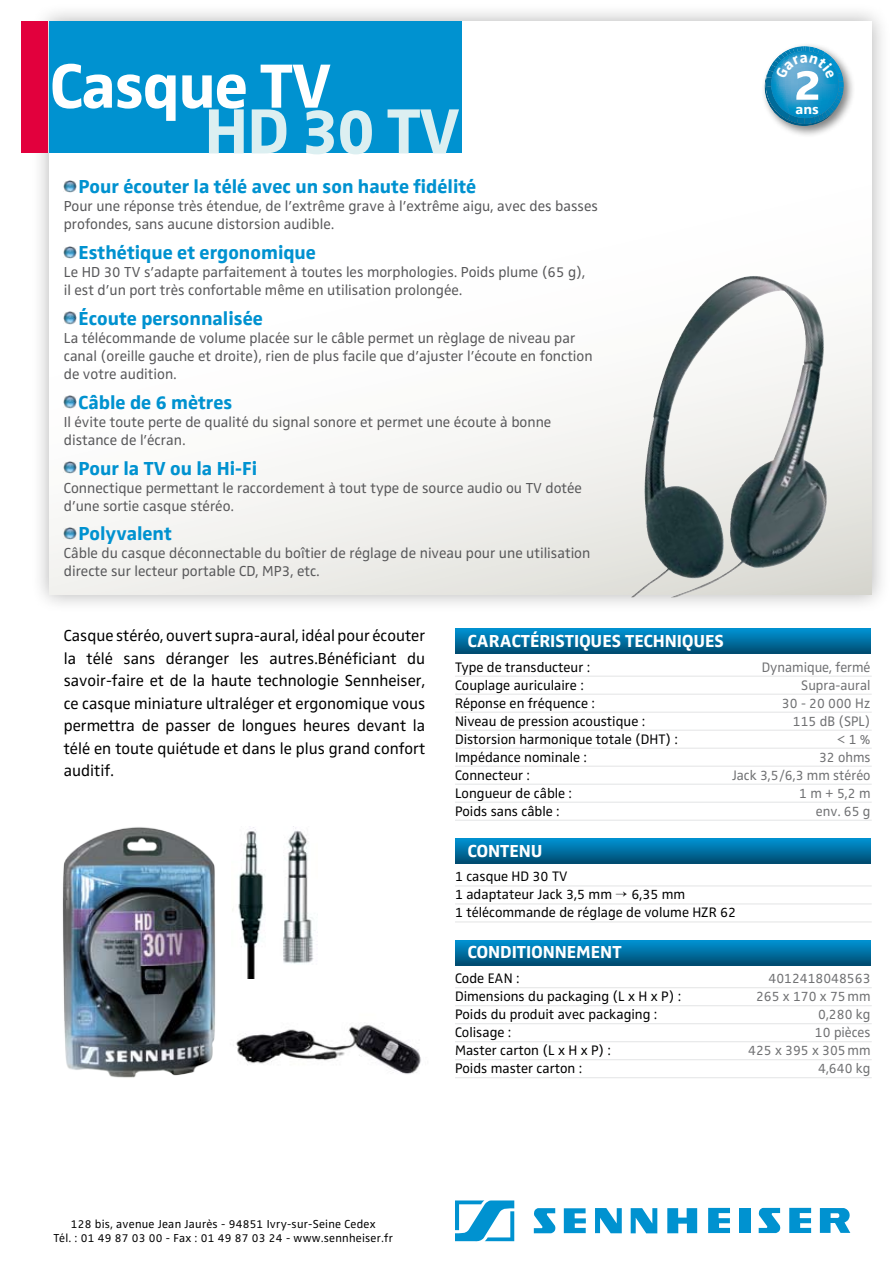
<style>
.page{position:relative;width:893px;height:1263px;background:#fff}
.page>*{position:absolute;margin:0;border:0;box-sizing:border-box;transform-origin:0 0}
.t1{font:700 66px "Sennheiser";color:#dceff1}
.t2{font:700 64.5px "Sennheiser";color:#fff}
.t3{font:700 43.95px "Sennheiser";color:#fff;scale:1.17 1}
.t4{font:700 19.5px "Sennheiser";color:#0092d0}
.t5{font:700 18px "Sennheiser";color:#fff}
.t6{font:16.5px/22.5px "Sennheiser";color:#000;text-align:justify}
.t7{font:15px/18px "Sennheiser";color:#58585a}
.t8{font:14.25px/18px "Sennheiser";color:#000}
.t9{font:14.25px "Sennheiser";color:#707173}
.t10{font:700 13.95px "Sennheiser";color:#fff;scale:1.07 1}
.t11{font:12px/13.5px "Sennheiser";letter-spacing:.02em;color:#000;text-align:center}
</style>
<div class="page">
<div style="left:30px;top:2px;width:860px;height:610px;background:#000;opacity:.3"></div>
<svg style="left:50px;top:21px;width:822px;height:573px"></svg>
<div style="left:50px;top:21px;width:412px;height:132px;background:#0092d0"></div>
<div style="left:21px;top:21px;width:27px;height:132px;background:#e2003d"></div>
<img style="left:62px;top:827px;width:154px;height:251px">
<img style="left:232px;top:827px;width:83px;height:152px">
<img style="left:236px;top:1025px;width:185px;height:49px">
<div style="left:760px;top:42px;width:95px;height:96px;background:#000;opacity:.5"></div>
<svg style="left:455px;top:1200px;width:59px;height:41px"></svg>
<svg style="left:534px;top:1208px;width:22px;height:25px"></svg>
<svg style="left:564px;top:1208px;width:22px;height:25px"></svg>
<svg style="left:595px;top:1208px;width:27px;height:25px"></svg>
<svg style="left:631px;top:1208px;width:26px;height:25px"></svg>
<svg style="left:667px;top:1208px;width:30px;height:25px"></svg>
<svg style="left:708px;top:1208px;width:22px;height:25px"></svg>
<div style="left:739px;top:1208px;width:11px;height:25px;background:#0092d0"></div>
<svg style="left:820px;top:1208px;width:30px;height:25px"></svg>
<svg style="left:789px;top:1208px;width:22px;height:25px"></svg>
<svg style="left:758px;top:1208px;width:22px;height:25px"></svg>
<svg style="left:64px;top:180px;width:12px;height:13px"></svg>
<svg style="left:64px;top:246px;width:12px;height:12px"></svg>
<svg style="left:64px;top:312px;width:12px;height:12px"></svg>
<svg style="left:64px;top:396px;width:12px;height:12px"></svg>
<svg style="left:64px;top:461px;width:12px;height:13px"></svg>
<svg style="left:64px;top:527px;width:12px;height:13px"></svg>
<hr style="left:455px;top:676px;width:417px;height:1px;background:#e3e4e5">
<hr style="left:455px;top:694px;width:417px;height:1px;background:#e3e4e5">
<hr style="left:455px;top:712px;width:417px;height:1px;background:#e3e4e5">
<hr style="left:455px;top:730px;width:417px;height:1px;background:#e3e4e5">
<hr style="left:455px;top:748px;width:417px;height:1px;background:#e3e4e5">
<hr style="left:455px;top:766px;width:417px;height:1px;background:#e3e4e5">
<hr style="left:455px;top:784px;width:417px;height:1px;background:#e3e4e5">
<hr style="left:455px;top:802px;width:417px;height:1px;background:#e3e4e5">
<hr style="left:455px;top:820px;width:417px;height:1px;background:#e3e4e5">
<hr style="left:455px;top:885px;width:417px;height:1px;background:#e3e4e5">
<hr style="left:455px;top:903px;width:417px;height:1px;background:#e3e4e5">
<hr style="left:455px;top:921px;width:417px;height:1px;background:#e3e4e5">
<hr style="left:455px;top:987px;width:417px;height:1px;background:#e3e4e5">
<hr style="left:455px;top:1005px;width:417px;height:1px;background:#e3e4e5">
<hr style="left:455px;top:1023px;width:417px;height:1px;background:#e3e4e5">
<hr style="left:455px;top:1041px;width:417px;height:1px;background:#e3e4e5">
<hr style="left:455px;top:1059px;width:417px;height:1px;background:#e3e4e5">
<hr style="left:455px;top:1077px;width:417px;height:1px;background:#e3e4e5">
<svg style="left:455px;top:628px;width:416px;height:25px;background:#0071a4"></svg>
<svg style="left:455px;top:838px;width:416px;height:25px;background:#0070a3"></svg>
<svg style="left:455px;top:940px;width:416px;height:25px;background:#006fa2"></svg>
<img style="left:683px;top:276px;width:71px;height:55px">
<svg style="left:764px;top:46px;width:80px;height:81px;background:#52a4c9"></svg>
<h2 class="t2" style="left:50px;top:48px;width:283px">Casque TV</h2>
<h1 class="t1" style="left:204px;top:93px;width:257px">HD 30 TV</h1>
<h3 class="t4" style="left:79px;top:175px;width:399px">Pour écouter la télé avec un son haute fidélité</h3>
<p class="t7" style="left:64px;top:197px;width:536px">Pour une réponse très étendue, de l’extrême grave à l’extrême aigu, avec des basses profondes, sans aucune distorsion audible.</p>
<h3 class="t4" style="left:79px;top:241px;width:239px">Esthétique et ergonomique</h3>
<p class="t7" style="left:64px;top:263px;width:523px">Le HD 30 TV s’adapte parfaitement à toutes les morphologies. Poids plume (65 g), il est d’un port très confortable même en utilisation prolongée.</p>
<h3 class="t4" style="left:79px;top:307px;width:186px">Écoute personnalisée</h3>
<p class="t7" style="left:64px;top:329px;width:530px">La télécommande de volume placée sur le câble permet un règlage de niveau par canal (oreille gauche et droite), rien de plus facile que d’ajuster l’écoute en fonction de votre audition.</p>
<h3 class="t4" style="left:79px;top:391px;width:155px">Câble de 6 mètres</h3>
<p class="t7" style="left:64px;top:413px;width:489px">Il évite toute perte de qualité du signal sonore et permet une écoute à bonne distance de l’écran.</p>
<h3 class="t4" style="left:79px;top:456px;width:180px">Pour la TV ou la Hi-Fi</h3>
<p class="t7" style="left:64px;top:478px;width:520px">Connectique permettant le raccordement à tout type de source audio ou TV dotée d’une sortie casque stéréo.</p>
<h3 class="t4" style="left:79px;top:522px;width:95px">Polyvalent</h3>
<p class="t7" style="left:64px;top:544px;width:528px">Câble du casque déconnectable du boîtier de réglage de niveau pour une utilisation directe sur lecteur portable CD, MP3, etc.</p>
<h3 class="t3" style="left:793px;top:59px;width:26px">2</h3>
<p class="t10" style="left:795px;top:101px;width:23px">ans</p>
<p class="t6" style="left:64px;top:624px;width:363px">Casque stéréo, ouvert supra-aural, idéal pour écouter la télé sans déranger les autres.Bénéficiant du savoir-faire et de la haute technologie Sennheiser, ce casque miniature ultraléger et ergonomique vous permettra de passer de longues heures devant la télé en toute quiétude et dans le plus grand confort auditif.</p>
<p class="t5" style="left:468px;top:630px;width:168px">Caractéristiques tech</p>
<p class="t5" style="left:665px;top:630px;width:61px">niques</p>
<p class="t8" style="left:455px;top:658px;width:137px">Type de transducteur :</p>
<p class="t9" style="left:762px;top:658px;width:110px">Dynamique, fermé</p>
<p class="t8" style="left:455px;top:676px;width:130px">Couplage auriculaire :</p>
<p class="t9" style="left:801px;top:676px;width:71px">Supra-aural</p>
<p class="t8" style="left:455px;top:694px;width:141px">Réponse en fréquence :</p>
<p class="t9" style="left:782px;top:694px;width:90px">30 - 20 000 Hz</p>
<p class="t8" style="left:455px;top:712px;width:192px">Niveau de pression acoustique :</p>
<p class="t9" style="left:793px;top:712px;width:79px">115 dB (SPL)</p>
<p class="t8" style="left:455px;top:730px;width:224px">Distorsion harmonique totale (DHT) :</p>
<p class="t9" style="left:837px;top:730px;width:35px">&lt; 1 %</p>
<p class="t8" style="left:455px;top:748px;width:133px">Impédance nominale :</p>
<p class="t9" style="left:819px;top:748px;width:53px">32 ohms</p>
<p class="t8" style="left:455px;top:766px;width:76px">Connecteur :</p>
<p class="t9" style="left:732px;top:766px;width:140px">Jack 3,5/6,3 mm stéréo</p>
<p class="t8" style="left:455px;top:784px;width:118px">Longueur de câble :</p>
<p class="t9" style="left:799px;top:784px;width:73px">1 m + 5,2 m</p>
<p class="t8" style="left:455px;top:802px;width:106px">Poids sans câble :</p>
<p class="t9" style="left:816px;top:802px;width:56px">env. 65 g</p>
<p class="t5" style="left:468px;top:840px;width:76px">Contenu</p>
<p class="t8" style="left:455px;top:867px;width:283px">1 casque HD 30 TV<br>1 adaptateur Jack 3,5 mm → 6,35 mm<br>1 télécommande de réglage de volume HZR 62</p>
<p class="t5" style="left:468px;top:942px;width:69px">CON DITIONN</p>
<p class="t5" style="left:567px;top:942px;width:56px">EMENT</p>
<p class="t8" style="left:455px;top:969px;width:66px">Code EAN :</p>
<p class="t9" style="left:768px;top:970px;width:104px">4012418048563</p>
<p class="t8" style="left:455px;top:987px;width:228px">Dimensions du packaging (L x H x P) :</p>
<p class="t9" style="left:756px;top:988px;width:116px">265 x 170 x 75mm</p>
<p class="t8" style="left:455px;top:1005px;width:204px">Poids du produit avec packaging :</p>
<p class="t9" style="left:818px;top:1006px;width:54px">0,280 kg</p>
<p class="t8" style="left:455px;top:1023px;width:58px">Colisage :</p>
<p class="t9" style="left:815px;top:1024px;width:57px">10 pièces</p>
<p class="t8" style="left:455px;top:1041px;width:157px">Master carton (L x H x P) :</p>
<p class="t9" style="left:748px;top:1042px;width:124px">425 x 395 x 305mm</p>
<p class="t8" style="left:455px;top:1059px;width:129px">Poids master carton :</p>
<p class="t9" style="left:818px;top:1060px;width:54px">4,640 kg</p>
<p class="t11" style="left:54px;top:1217px;width:341px">128 bis, avenue Jean Jaurès - 94851 Ivry-sur-Seine Cedex<br>Tél. : 01 49 87 03 00 - Fax : 01 49 87 03 24 - www.sennheiser.fr</p>
</div>
